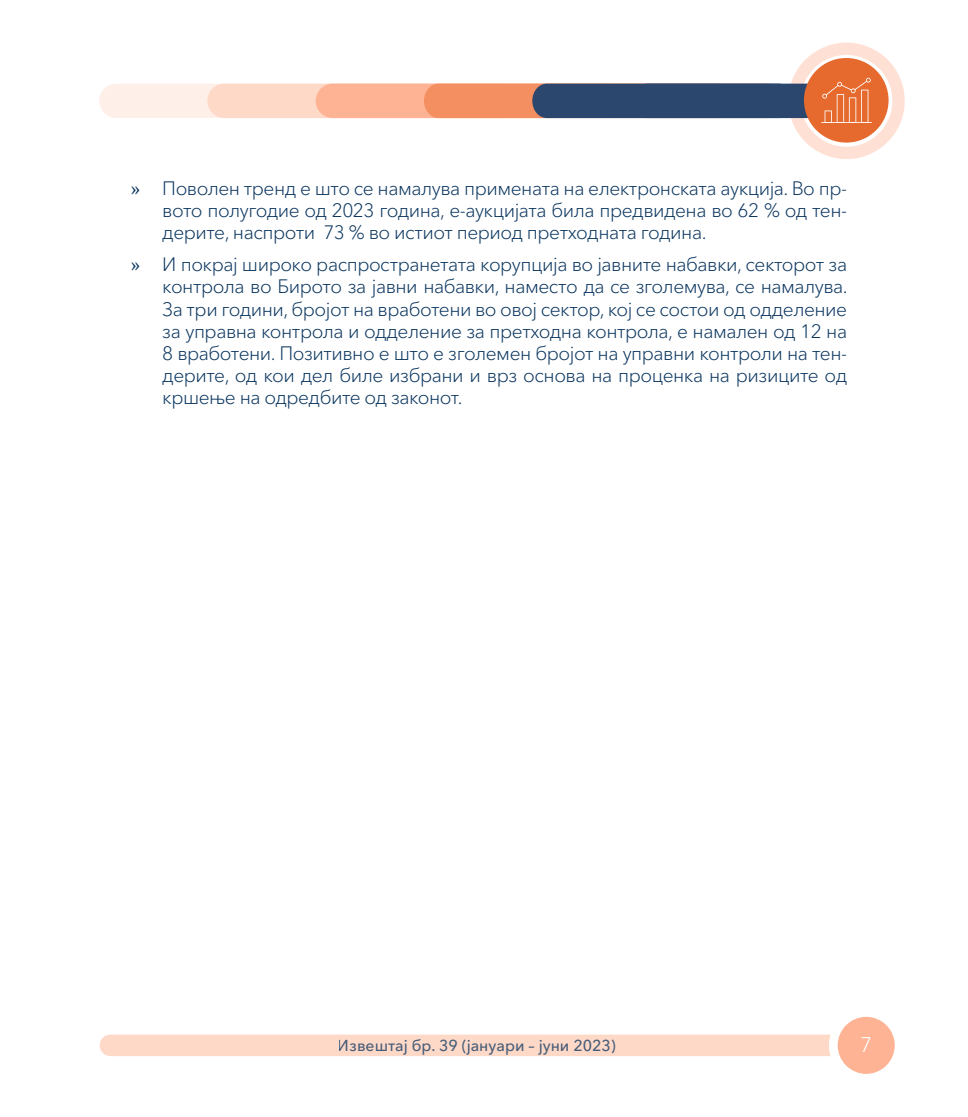
<style>
.page{position:relative;width:968px;height:1117px;background:#fff}
.page>*{position:absolute;margin:0;border:0;box-sizing:border-box;transform-origin:0 0}
.t1{font:300 21px "Avenir Next Cyr";color:#fff}
.t2{font:300 19.25px/22.1px "Avenir Next Cyr";letter-spacing:-.025em;color:#0a355e;text-align:justify}
.t3{font:500 15.75px "Avenir Next Cyr";color:#0a355e}
.s1{font-family:"Cambria";font-weight:400}
</style>
<div class="page">
<div style="left:100px;top:1034px;width:785px;height:21px;background:#ffd9c8;border-radius:11px"></div>
<div style="left:833px;top:1012px;width:66px;height:65px;background:#feb494;border-radius:50%"></div>
<div style="left:828px;top:1007px;width:75px;height:75px;border:9px solid #fff;border-radius:50%"></div>
<div style="left:788px;top:43px;width:116px;height:116px;border:12px solid #ffe0d4;border-radius:50%"></div>
<div style="left:803px;top:58px;width:85px;height:85px;background:#e66a2e;border-radius:50%"></div>
<svg style="left:99px;top:78px;width:773px;height:45px"></svg>
<p class="t2" style="left:162px;top:177px;width:686px;text-indent:-31px"><span class="s1">»</span> Поволен тренд е што се намалува примената на електронската аукција. Во пр&shy;вото полугодие од 2023 година, е-аукцијата била предвидена во 62 % од тен&shy;дерите, наспроти 73 % во истиот период претходната година.</p>
<p class="t2" style="left:162px;top:253px;width:686px;text-indent:-31px"><span class="s1">»</span> И покрај широко распространетата корупција во јавните набавки, секторот за контрола во Бирото за јавни набавки, наместо да се зголемува, се намалува.<br>За три години, бројот на вработени во овој сектор, кој се состои од одделение за управна контрола и одделение за претходна контрола, е намален од 12 на 8 вработени. Позитивно е што е зголемен бројот на управни контроли на тен&shy;дерите, од кои дел биле избрани и врз основа на проценка на ризиците од кршење на одредбите од законот.</p>
<p class="t3" style="left:338px;top:1036px;width:279px">Извештај бр. 39 (јануари – јуни 2023)</p>
<p class="t1" style="left:860px;top:1032px;width:14px">7</p>
</div>
